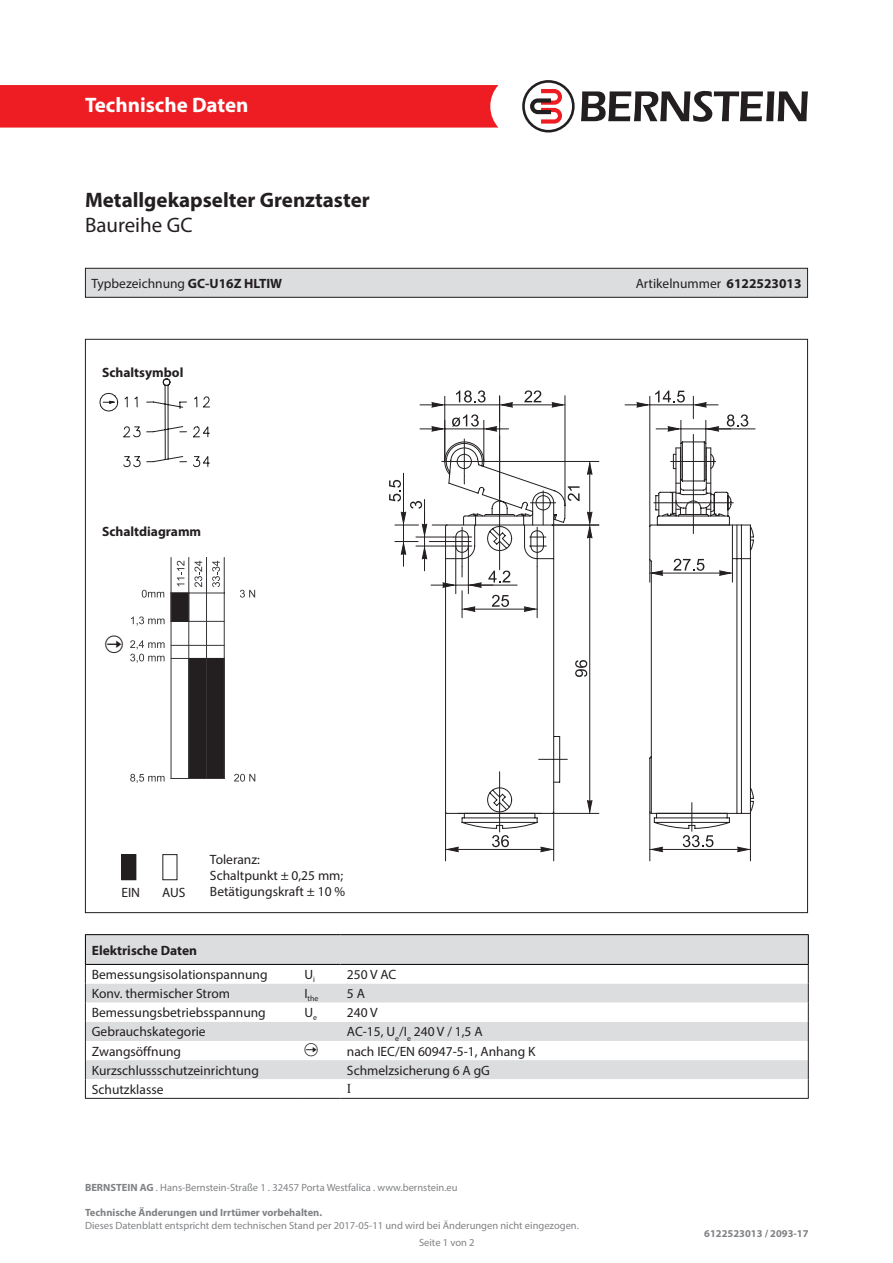
<style>
.page{position:relative;width:893px;height:1263px;background:#fff}
.page>*{position:absolute;margin:0;border:0;box-sizing:border-box;transform-origin:0 0}
.t1{font:700 21px "Myriad Pro";color:#231f20}
.t2{font:700 21px "Myriad Pro";color:#fff}
.t3{font:21px "Myriad Pro";color:#231f20}
.t4{font:13.5px/16.2px "Myriad Pro";color:#231f20}
.t5{font:700 13.5px "Myriad Pro";color:#231f20}
.t6{font:13.5px "Times New Roman";color:#231f20}
.t7{font:10.5px "Myriad Pro";color:#808285}
.t8{font:700 10.5px "Myriad Pro";color:#808285}
.t9{font:7.8px "Myriad Pro";color:#231f20}
.s1{font-weight:700}
</style>
<div class="page">
<div style="left:0;top:85px;width:498px;height:43px;background:#ee1d23"></div>
<svg style="left:581px;top:91px;width:227px;height:31px"></svg>
<svg style="left:522px;top:80px;width:53px;height:53px"></svg>
<div style="left:122px;top:855px;width:14px;height:25px;background:#231f20"></div>
<div style="left:121px;top:854px;width:15px;height:26px;border:1px solid #231f20"></div>
<div style="left:162px;top:854px;width:15px;height:26px;border:1px solid #231f20"></div>
<svg style="left:100px;top:378px;width:110px;height:89px"></svg>
<hr style="left:171px;top:593px;width:53px;height:1px;background:#363539">
<hr style="left:171px;top:621px;width:53px;height:1px;background:#363539">
<hr style="left:171px;top:658px;width:53px;height:1px;background:#363539">
<div style="left:171px;top:593px;width:18px;height:29px;background:#231f20"></div>
<div style="left:188px;top:658px;width:37px;height:121px;background:#231f20"></div>
<svg style="left:130px;top:640px;width:35px;height:23px"></svg>
<hr style="left:171px;top:645px;width:53px;height:1px;background:#363539">
<svg style="left:240px;top:590px;width:15px;height:7px"></svg>
<svg style="left:234px;top:774px;width:21px;height:8px"></svg>
<hr style="left:171px;top:593px;width:1px;height:186px;background:#363539">
<hr style="left:188px;top:593px;width:1px;height:186px;background:#363539">
<hr style="left:171px;top:778px;width:53px;height:1px;background:#363539">
<hr style="left:171px;top:557px;width:1px;height:36px;background:#363539">
<hr style="left:188px;top:557px;width:1px;height:36px;background:#363539">
<hr style="left:206px;top:593px;width:1px;height:185px;background:#363539">
<hr style="left:224px;top:593px;width:1px;height:185px;background:#363539">
<hr style="left:206px;top:557px;width:1px;height:36px;background:#363539">
<hr style="left:224px;top:557px;width:1px;height:36px;background:#363539">
<svg style="left:142px;top:590px;width:22px;height:7px"></svg>
<svg style="left:130px;top:774px;width:35px;height:9px"></svg>
<svg style="left:177px;top:561px;width:7px;height:25px"></svg>
<svg style="left:194px;top:561px;width:8px;height:26px"></svg>
<svg style="left:212px;top:561px;width:8px;height:26px"></svg>
<svg style="left:131px;top:616px;width:34px;height:10px"></svg>
<svg style="left:593px;top:524px;width:158px;height:290px"></svg>
<svg style="left:673px;top:559px;width:31px;height:12px"></svg>
<hr style="left:650px;top:573px;width:82px;height:1px;background:#231f20">
<svg style="left:649px;top:559px;width:14px;height:23px"></svg>
<svg style="left:719px;top:559px;width:14px;height:23px"></svg>
<hr style="left:500px;top:405px;width:65px;height:1px;background:#231f20">
<svg style="left:551px;top:402px;width:14px;height:6px"></svg>
<hr style="left:565px;top:396px;width:1px;height:109px;background:#231f20">
<svg style="left:524px;top:390px;width:17px;height:12px"></svg>
<hr style="left:487px;top:461px;width:112px;height:1px;background:#231f20">
<svg style="left:625px;top:390px;width:123px;height:144px"></svg>
<hr style="left:706px;top:429px;width:49px;height:1px;background:#231f20">
<hr style="left:445px;top:405px;width:55px;height:1px;background:#231f20">
<svg style="left:420px;top:402px;width:24px;height:6px"></svg>
<hr style="left:499px;top:396px;width:1px;height:102px;background:#231f20">
<hr style="left:444px;top:396px;width:1px;height:65px;background:#231f20">
<hr style="left:445px;top:429px;width:39px;height:1px;background:#231f20">
<svg style="left:420px;top:426px;width:24px;height:6px"></svg>
<hr style="left:484px;top:420px;width:1px;height:41px;background:#231f20">
<svg style="left:452px;top:390px;width:61px;height:42px"></svg>
<svg style="left:683px;top:802px;width:30px;height:45px"></svg>
<hr style="left:650px;top:849px;width:100px;height:1px;background:#231f20">
<svg style="left:737px;top:846px;width:13px;height:6px"></svg>
<svg style="left:650px;top:846px;width:13px;height:6px"></svg>
<hr style="left:750px;top:813px;width:1px;height:48px;background:#231f20">
<hr style="left:649px;top:812px;width:1px;height:49px;background:#231f20">
<hr style="left:552px;top:813px;width:47px;height:1px;background:#231f20">
<hr style="left:554px;top:525px;width:45px;height:1px;background:#231f20">
<hr style="left:445px;top:812px;width:1px;height:49px;background:#231f20">
<hr style="left:553px;top:812px;width:1px;height:49px;background:#231f20">
<svg style="left:389px;top:439px;width:204px;height:413px"></svg>
<hr style="left:416px;top:537px;width:37px;height:1px;background:#231f20">
<hr style="left:416px;top:546px;width:37px;height:1px;background:#231f20">
<hr style="left:424px;top:499px;width:1px;height:38px;background:#231f20">
<hr style="left:85px;top:1098px;width:213px;height:1px;background:#231f20">
<hr style="left:298px;top:1098px;width:43px;height:1px;background:#231f20">
<hr style="left:341px;top:1098px;width:468px;height:1px;background:#231f20">
<hr style="left:85px;top:934px;width:213px;height:1px;background:#000">
<hr style="left:298px;top:934px;width:43px;height:1px;background:#000">
<hr style="left:341px;top:934px;width:468px;height:1px;background:#000">
<div style="left:85px;top:268px;width:722px;height:29px;background:#dcdddf"></div>
<div style="left:85px;top:268px;width:723px;height:30px;border:1px solid #231f20"></div>
<svg style="left:85px;top:935px;width:724px;height:163px"></svg>
<h1 class="t2" style="left:85px;top:91px;width:165px">Technische Daten</h1>
<h1 class="t1" style="left:85px;top:186px;width:286px">Metallgekapselter Grenztaster</h1>
<h1 class="t3" style="left:85px;top:212px;width:109px">Baureihe GC</h1>
<p class="t4" style="left:91px;top:275px;width:192px">Typbezeichnung <span class="s1">GC-U16Z HLTIW</span></p>
<p class="t4" style="left:636px;top:275px;width:167px">Artikelnummer <span class="s1">6122523013</span></p>
<p class="t5" style="left:102px;top:364px;width:83px">Schaltsymbol</p>
<p class="t5" style="left:102px;top:522px;width:101px">Schaltdiagramm</p>
<p class="t4" style="left:210px;top:851px;width:135px">Toleranz:<br>Schaltpunkt ± 0,25 mm;</p>
<p class="t4" style="left:121px;top:884px;width:20px">EIN</p>
<p class="t4" style="left:162px;top:884px;width:25px">AUS</p>
<p class="t4" style="left:210px;top:883px;width:137px">Betätigungskraft ± 10 %</p>
<p class="t5" style="left:92px;top:941px;width:107px">Elektrische Daten</p>
<p class="t4" style="left:92px;top:966px;width:177px">Bemessungsisolationspannung</p>
<p class="t4" style="left:304px;top:966px;width:12px">U<sub>i</sub></p>
<p class="t4" style="left:347px;top:966px;width:51px">250 V AC</p>
<p class="t4" style="left:92px;top:985px;width:140px">Konv. thermischer Strom</p>
<p class="t9" style="left:304px;top:994px;width:16px"><sup>I</sup>the</p>
<p class="t4" style="left:347px;top:985px;width:20px">5 A</p>
<p class="t4" style="left:92px;top:1004px;width:176px">Bemessungsbetriebsspannung</p>
<p class="t4" style="left:304px;top:1004px;width:14px">U<sub>e</sub></p>
<p class="t4" style="left:347px;top:1004px;width:32px">240 V</p>
<p class="t4" style="left:92px;top:1023px;width:115px">Gebrauchskategorie</p>
<p class="t4" style="left:347px;top:1023px;width:137px">AC-15, U<sub>e</sub>/I<sub>e</sub> 240 V / 1,5 A</p>
<p class="t4" style="left:92px;top:1043px;width:91px">Zwangsöffnung</p>
<p class="t4" style="left:347px;top:1043px;width:190px">nach IEC/EN 60947-5-1, Anhang K</p>
<p class="t4" style="left:92px;top:1062px;width:169px">Kurzschlussschutzeinrichtung</p>
<p class="t4" style="left:347px;top:1062px;width:145px">Schmelzsicherung 6 A gG</p>
<p class="t4" style="left:92px;top:1081px;width:73px">Schutzklasse</p>
<p class="t6" style="left:347px;top:1080px;width:6px">I</p>
<p class="t7" style="left:85px;top:1181px;width:374px"><span class="s1">BERNSTEIN AG</span> . Hans-Bernstein-Straße 1 . 32457 Porta Westfalica . www.bernstein.eu</p>
<p class="t8" style="left:85px;top:1206px;width:239px">Technische Änderungen und Irrtümer vorbehalten.</p>
<p class="t7" style="left:85px;top:1219px;width:495px">Dieses Datenblatt entspricht dem technischen Stand per 2017-05-11 und wird bei Änderungen nicht eingezogen.</p>
<p class="t7" style="left:419px;top:1236px;width:57px">Seite 1 von 2</p>
<p class="t8" style="left:704px;top:1227px;width:106px">6122523013 / 2093-17</p>
</div>
